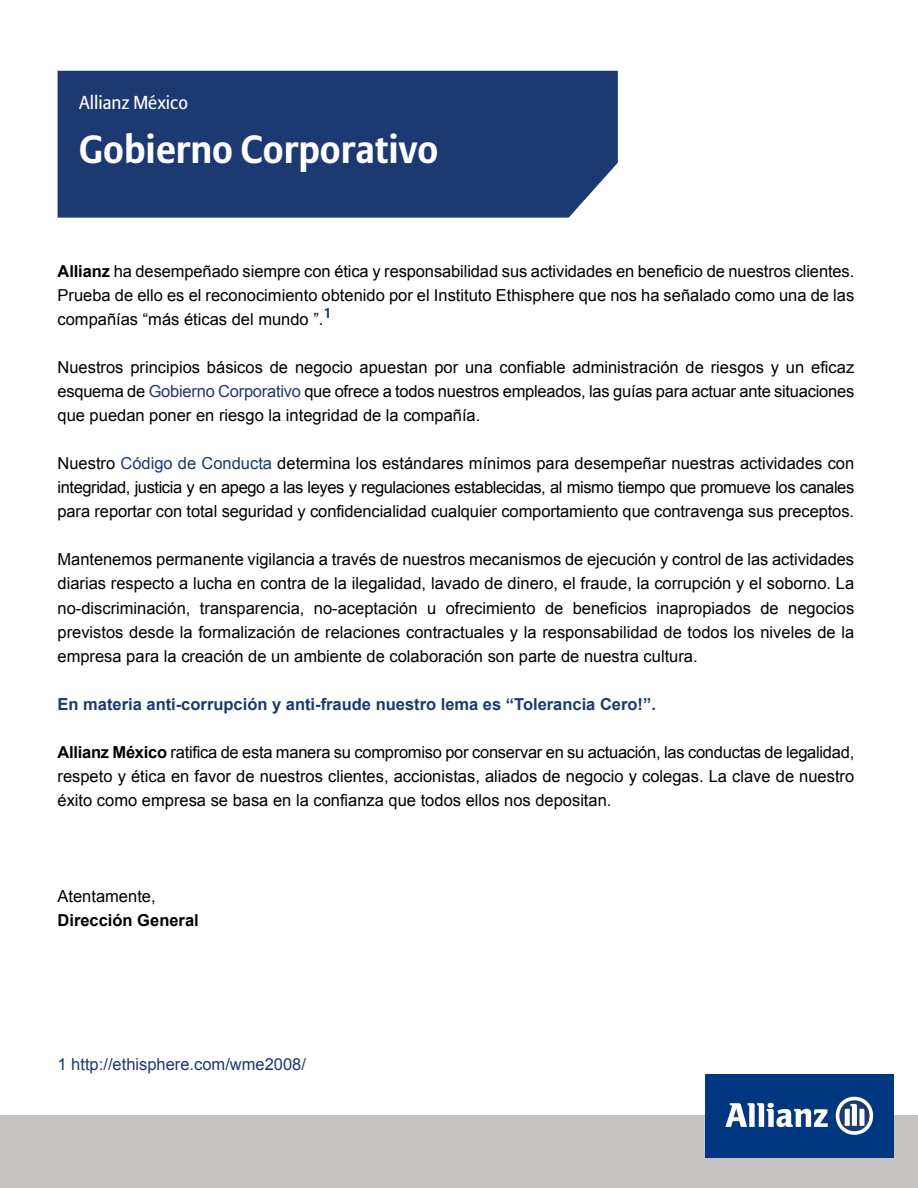
<style>
.page{position:relative;width:918px;height:1188px;background:#fff}
.page>*{position:absolute;margin:0;border:0;box-sizing:border-box;transform-origin:0 0}
.t1{font:700 39.15px "Allianz Sans";color:#fff}
.t2{font:18.6px "Allianz Sans";color:#fff}
.t3{font:16.5px/24px "Arial";color:#000;text-align:justify}
.t4{font:700 16.5px "Arial";color:#1c3971}
.t5{font:16.5px "Arial";color:#1c3971}
.t6{font:700 16.5px "Arial";color:#000}
.t7{font:700 13.95px "Allianz Sans";color:#1c3971}
.s1{font-weight:700}
.s2{color:#1c3971}
</style>
<div class="page">
<div style="left:0;top:1116px;width:918px;height:72px;background:#c6c4c3"></div>
<div style="left:705px;top:1075px;width:188px;height:83px;background:#013781"></div>
<div style="left:836px;top:1097px;width:37px;height:38px;background:#fff;border-radius:50%"></div>
<svg style="left:725px;top:1103px;width:103px;height:24px"></svg>
<svg style="left:839px;top:1100px;width:31px;height:31px"></svg>
<div style="left:58px;top:71px;width:560px;height:147px;background:#1c3971"></div>
<p class="t2" style="left:79px;top:92px;width:110px">Allianz México</p>
<h1 class="t1" style="left:79px;top:125px;width:361px">Gobierno Corporativo</h1>
<p class="t3" style="left:58px;top:260px;width:798px"><span class="s1">Allianz</span> ha desempeñado siempre con ética y responsabilidad sus actividades en beneficio de nuestros clientes.<br>Prueba de ello es el reconocimiento obtenido por el Instituto Ethisphere que nos ha señalado como una de las compañías “más éticas del mundo ”.</p>
<p class="t3" style="left:58px;top:356px;width:798px">Nuestros principios básicos de negocio apuestan por una confiable administración de riesgos y un eficaz esquema de <span class="s2">Gobierno Corporativo</span> que ofrece a todos nuestros empleados, las guías para actuar ante situaciones que puedan poner en riesgo la integridad de la compañía.</p>
<p class="t3" style="left:58px;top:452px;width:798px">Nuestro <span class="s2">Código de Conducta</span> determina los estándares mínimos para desempeñar nuestras actividades con integridad, justicia y en apego a las leyes y regulaciones establecidas, al mismo tiempo que promueve los canales para reportar con total seguridad y confidencialidad cualquier comportamiento que contravenga sus preceptos.</p>
<p class="t3" style="left:58px;top:548px;width:798px">Mantenemos permanente vigilancia a través de nuestros mecanismos de ejecución y control de las actividades diarias respecto a lucha en contra de la ilegalidad, lavado de dinero, el fraude, la corrupción y el soborno. La no-discriminación, transparencia, no-aceptación u ofrecimiento de beneficios inapropiados de negocios previstos desde la formalización de relaciones contractuales y la responsabilidad de todos los niveles de la empresa para la creación de un ambiente de colaboración son parte de nuestra cultura.</p>
<p class="t4" style="left:58px;top:693px;width:600px">En materia anti-corrupción y anti-fraude nuestro lema es “Tolerancia Cero!”.</p>
<p class="t3" style="left:58px;top:740px;width:798px"><span class="s1">Allianz México</span> ratifica de esta manera su compromiso por conservar en su actuación, las conductas de legalidad, respeto y ética en favor de nuestros clientes, accionistas, aliados de negocio y colegas. La clave de nuestro éxito como empresa se basa en la confianza que todos ellos nos depositan.</p>
<p class="t7" style="left:324px;top:305px;width:9px">1</p>
<p class="t3" style="left:58px;top:884px;width:100px">Atentamente,</p>
<p class="t6" style="left:58px;top:909px;width:143px">Dirección General</p>
<p class="t5" style="left:58px;top:1053px;width:250px">1 http://ethisphere.com/wme2008/</p>
</div>
